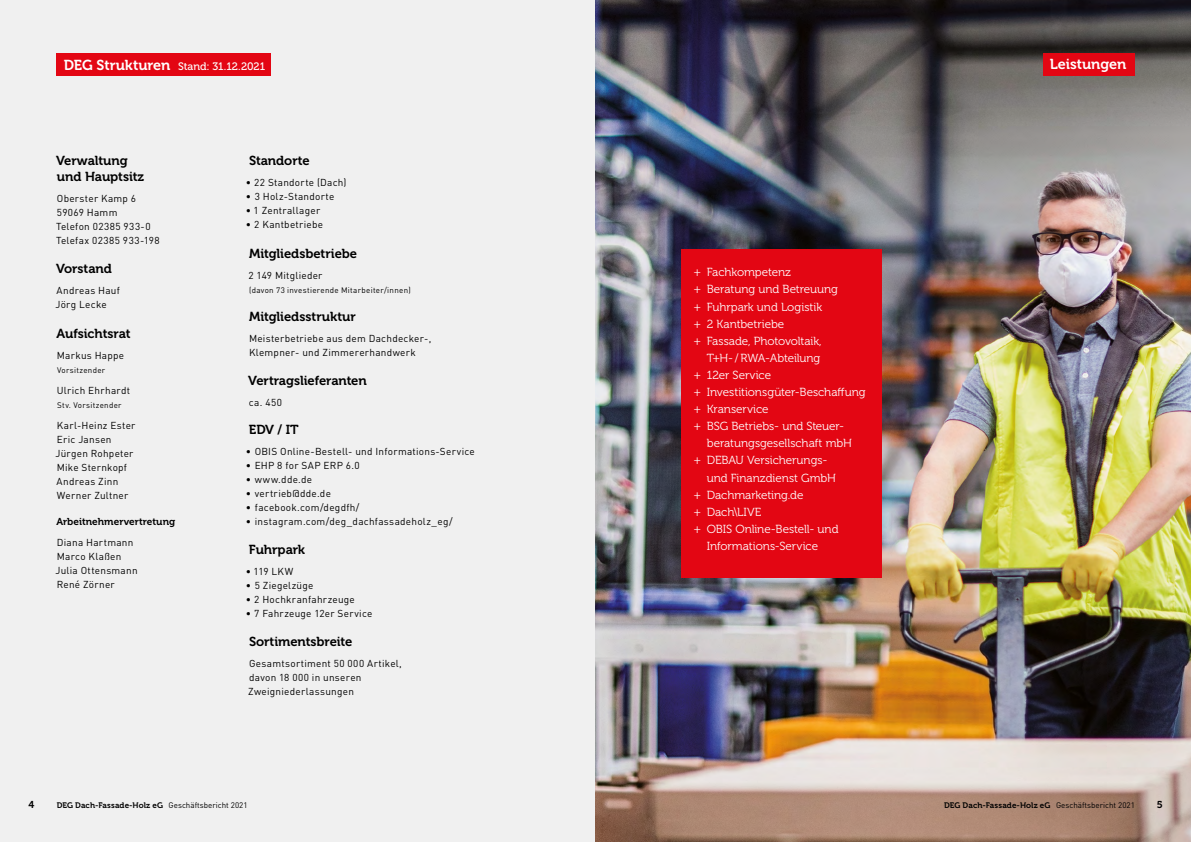
<style>
.page{position:relative;width:1191px;height:842px;background:#fff}
.page>*{position:absolute;margin:0;border:0;box-sizing:border-box;transform-origin:0 0}
.t1{font:14.4px "Museo 700";letter-spacing:-.005em;color:#fff}
.t2{font:13px "Museo 700";letter-spacing:-.005em;color:#000}
.t3{font:11.7px "Museo 300";letter-spacing:-.005em;color:#fff}
.t4{font:10.8px "Museo 500";letter-spacing:-.005em;color:#fff}
.t5{font:10px/14px "DIN";letter-spacing:.025em;color:#000}
.t6{font:10px "Museo 700";letter-spacing:.005em;color:#000}
.t7{font:8px "Museo 700";letter-spacing:.01em;color:#000}
.t8{font:8px "DIN";letter-spacing:.035em;color:#000}
.s1{font-family:"Museo 700";font-size:14.4px}
.s2{font-family:"DIN"}
</style>
<div class="page">
<div style="left:0;top:0;width:595px;height:842px;background:#f0f0f0"></div>
<img style="left:595px;top:0;width:596px;height:842px">
<div style="left:1042px;top:53px;width:92px;height:23px;background:#e30613"></div>
<div style="left:57px;top:53px;width:214px;height:23px;background:#e30613"></div>
<div style="left:681px;top:249px;width:201px;height:329px;background:#e30613"></div>
<p class="t4" style="left:64px;top:60px;width:203px"><span class="s1">DEG Strukturen</span> Stand: 31.12.2021</p>
<p class="t1" style="left:1049px;top:56px;width:78px">Leistungen</p>
<p class="t2" style="left:56px;top:153px;width:73px">Verwaltung</p>
<p class="t2" style="left:57px;top:169px;width:89px">und Hauptsitz</p>
<p class="t5" style="left:57px;top:191px;width:81px">Oberster Kamp 6</p>
<p class="t5" style="left:57px;top:205px;width:62px">59069 Hamm</p>
<p class="t5" style="left:56px;top:219px;width:96px">Telefon 02385 933-0</p>
<p class="t5" style="left:56px;top:233px;width:105px">Telefax 02385 933-198</p>
<p class="t2" style="left:56px;top:261px;width:57px">Vorstand</p>
<p class="t5" style="left:56px;top:283px;width:65px">Andreas Hauf</p>
<p class="t5" style="left:55px;top:297px;width:53px">Jörg Lecke</p>
<p class="t2" style="left:57px;top:326px;width:76px">Aufsichtsrat</p>
<p class="t5" style="left:57px;top:348px;width:69px">Markus Happe</p>
<p class="t8" style="left:57px;top:365px;width:50px">Vorsitzender</p>
<p class="t5" style="left:57px;top:383px;width:75px">Ulrich Ehrhardt</p>
<p class="t8" style="left:57px;top:400px;width:66px">Stv. Vorsitzender</p>
<p class="t5" style="left:57px;top:418px;width:80px">Karl-Heinz Ester</p>
<p class="t5" style="left:57px;top:432px;width:56px">Eric Jansen</p>
<p class="t5" style="left:55px;top:446px;width:80px">Jürgen Rohpeter</p>
<p class="t5" style="left:57px;top:460px;width:72px">Mike Sternkopf</p>
<p class="t5" style="left:56px;top:474px;width:63px">Andreas Zinn</p>
<p class="t5" style="left:57px;top:488px;width:73px">Werner Zultner</p>
<p class="t6" style="left:56px;top:516px;width:120px">Arbeitnehmervertretung</p>
<p class="t5" style="left:57px;top:535px;width:78px">Diana Hartmann</p>
<p class="t5" style="left:57px;top:549px;width:66px">Marco Klaßen</p>
<p class="t5" style="left:55px;top:563px;width:84px">Julia Ottensmann</p>
<p class="t5" style="left:57px;top:577px;width:59px">René Zörner</p>
<p class="t2" style="left:249px;top:153px;width:62px">Standorte</p>
<p class="t5" style="left:246px;top:175px;width:102px">• 22 Standorte (Dach)</p>
<p class="t5" style="left:246px;top:189px;width:90px">• 3 Holz-Standorte</p>
<p class="t5" style="left:246px;top:203px;width:76px">• 1 Zentrallager</p>
<p class="t5" style="left:246px;top:217px;width:79px">• 2 Kantbetriebe</p>
<p class="t2" style="left:249px;top:246px;width:109px">Mitgliedsbetriebe</p>
<p class="t5" style="left:249px;top:268px;width:75px">2 149 Mitglieder</p>
<p class="t8" style="left:249px;top:285px;width:163px">(davon 73 investierende Mitarbeiter/innen)</p>
<p class="t2" style="left:249px;top:309px;width:108px">Mitgliedsstruktur</p>
<p class="t5" style="left:249px;top:331px;width:184px">Meisterbetriebe aus dem Dachdecker-,<br>Klempner- und Zimmererhandwerk</p>
<p class="t2" style="left:248px;top:373px;width:120px">Vertragslieferanten</p>
<p class="t5" style="left:249px;top:395px;width:35px">ca. 450</p>
<p class="t2" style="left:249px;top:423px;width:51px">EDV / IT</p>
<p class="t5" style="left:246px;top:445px;width:231px">• OBIS Online-Bestell- und Informations-Service</p>
<p class="t5" style="left:246px;top:459px;width:115px">• EHP 8 for SAP ERP 6.0</p>
<p class="t5" style="left:246px;top:473px;width:68px">• www.dde.de</p>
<p class="t5" style="left:246px;top:487px;width:87px">• vertrieb@dde.de</p>
<p class="t5" style="left:246px;top:501px;width:115px">• facebook.com/degdfh/</p>
<p class="t5" style="left:246px;top:515px;width:208px">• instagram.com/deg_dachfassadeholz_eg/</p>
<p class="t2" style="left:249px;top:542px;width:58px">Fuhrpark</p>
<p class="t5" style="left:246px;top:564px;width:49px">• 119 LKW</p>
<p class="t5" style="left:246px;top:578px;width:69px">• 5 Ziegelzüge</p>
<p class="t5" style="left:246px;top:592px;width:111px">• 2 Hochkranfahrzeuge</p>
<p class="t5" style="left:246px;top:606px;width:128px">• 7 Fahrzeuge 12er Service</p>
<p class="t2" style="left:249px;top:634px;width:105px">Sortimentsbreite</p>
<p class="t5" style="left:248px;top:656px;width:155px">Gesamtsortiment 50 000 Artikel, davon 18 000 in unseren<br>Zweigniederlassungen</p>
<p class="t3" style="left:694px;top:266px;width:99px">+ Fachkompetenz</p>
<p class="t3" style="left:694px;top:283px;width:146px">+ Beratung und Betreuung</p>
<p class="t3" style="left:694px;top:300px;width:130px">+ Fuhrpark und Logistik</p>
<p class="t3" style="left:694px;top:317px;width:92px">+ 2 Kantbetriebe</p>
<p class="t3" style="left:694px;top:334px;width:129px">+ Fassade, Photovoltaik,</p>
<p class="t3" style="left:707px;top:351px;width:115px">T+H- / RWA-Abteilung</p>
<p class="t3" style="left:694px;top:369px;width:79px">+ 12er Service</p>
<p class="t3" style="left:694px;top:386px;width:173px">+ Investitionsgüter-Beschaffung</p>
<p class="t3" style="left:694px;top:403px;width:76px">+ Kranservice</p>
<p class="t3" style="left:694px;top:420px;width:152px">+ BSG Betriebs- und Steuer-</p>
<p class="t3" style="left:707px;top:437px;width:147px">beratungsgesellschaft mbH</p>
<p class="t3" style="left:694px;top:454px;width:135px">+ DEBAU Versicherungs-</p>
<p class="t3" style="left:707px;top:471px;width:131px">und Finanzdienst GmbH</p>
<p class="t3" style="left:694px;top:488px;width:111px">+ Dachmarketing.de</p>
<p class="t3" style="left:694px;top:505px;width:69px">+ Dach\LIVE</p>
<p class="t3" style="left:694px;top:522px;width:146px">+ OBIS Online-Bestell- und</p>
<p class="t3" style="left:707px;top:540px;width:113px">Informations-Service</p>
<p class="t6" style="left:28px;top:799px;width:7px">4</p>
<p class="t7" style="left:57px;top:801px;width:192px">DEG Dach-Fassade-Holz eG <span class="s2">Geschäftsbericht 2021</span></p>
<p class="t7" style="left:944px;top:801px;width:192px">DEG Dach-Fassade-Holz eG <span class="s2">Geschäftsbericht 2021</span></p>
<p class="t6" style="left:1156px;top:799px;width:7px">5</p>
</div>
